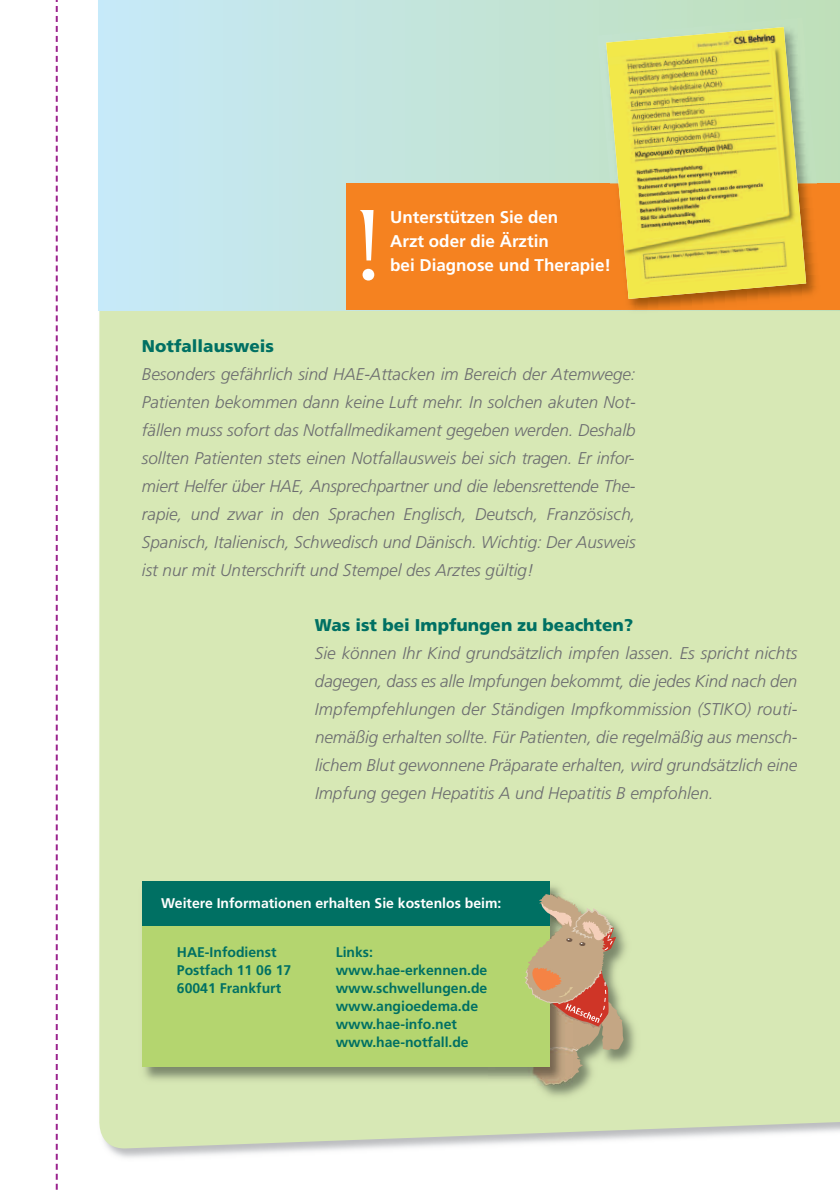
<style>
.page{position:relative;width:840px;height:1191px;background:#fff}
.page>*{position:absolute;margin:0;border:0;box-sizing:border-box;transform-origin:0 0}
.t1{font:italic 300 17px/28px "Frutiger";color:#6c6d70;text-align:justify}
.t2{font:700 17px/24px "Frutiger";color:#fff}
.t3{font:900 17px "Frutiger";color:#007063}
.t4{font:700 14px/18px "Frutiger";color:#007063}
.t5{font:700 14px "Frutiger";color:#fff}
</style>
<div class="page">
<div style="left:98px;top:0;width:741px;height:1149px;background:#d7e8b5"></div>
<div style="left:99px;top:0;width:740px;height:310px;background:linear-gradient(to right,#c7e9f8,#bfdfb8)"></div>
<div style="left:346px;top:184px;width:493px;height:126px;background:#f58220"></div>
<svg style="left:360px;top:210px;width:14px;height:70px"></svg>
<div style="left:482px;top:1089px;width:192px;height:36px;background:#d7e8b5"></div>
<div style="left:572px;top:887px;width:102px;height:202px;background:#d7e8b5"></div>
<img style="left:136px;top:875px;width:436px;height:214px">
<div style="left:142px;top:881px;width:407px;height:186px;background:#b4d56f"></div>
<div style="left:142px;top:881px;width:407px;height:44px;background:#007063"></div>
<svg style="left:488px;top:893px;width:135px;height:191px"></svg>
<svg style="left:56px;top:0;width:2px;height:1190px"></svg>
<img style="left:620px;top:311px;width:115px;height:9px">
<img style="left:620px;top:310px;width:122px;height:1px">
<img style="left:596px;top:17px;width:220px;height:167px">
<img style="left:629px;top:184px;width:187px;height:126px">
<img style="left:605px;top:27px;width:200px;height:272px">
<p class="t2" style="left:390px;top:206px;width:222px">Unterstützen Sie den<br>Arzt oder die Ärztin<br>bei Diagnose und Therapie!</p>
<p class="t3" style="left:142px;top:339px;width:134px">Notfallausweis</p>
<p class="t1" style="left:142px;top:361px;width:495px">Besonders gefährlich sind HAE-Attacken im Bereich der Atemwege:<br>Patienten bekommen dann keine Luft mehr. In solchen akuten Not&shy;fällen muss sofort das Notfallmedikament gegeben werden. Deshalb sollten Patienten stets einen Notfallausweis bei sich tragen. Er infor&shy;miert Helfer über HAE, Ansprechpartner und die lebensrettende The&shy;rapie, und zwar in den Sprachen Englisch, Deutsch, Französisch, Spanisch, Italienisch, Schwedisch und Dänisch. Wichtig: Der Ausweis ist nur mit Unterschrift und Stempel des Arztes gültig!</p>
<p class="t3" style="left:315px;top:618px;width:319px">Was ist bei Impfungen zu beachten?</p>
<p class="t1" style="left:315px;top:641px;width:483px">Sie können Ihr Kind grundsätzlich impfen lassen. Es spricht nichts dagegen, dass es alle Impfungen bekommt, die jedes Kind nach den Impfempfehlungen der Ständigen Impfkommission (STIKO) routi&shy;nemäßig erhalten sollte. Für Patienten, die regelmäßig aus mensch&shy;lichem Blut gewonnene Präparate erhalten, wird grundsätzlich eine Impfung gegen Hepatitis A und Hepatitis B empfohlen.</p>
<p class="t5" style="left:161px;top:897px;width:341px">Weitere Informationen erhalten Sie kostenlos beim:</p>
<p class="t4" style="left:177px;top:944px;width:116px">HAE-Infodienst<br>Postfach 11 06 17<br>60041 Frankfurt</p>
<p class="t4" style="left:335px;top:943px;width:153px">Links: www.hae-erkennen.de www.schwellungen.de www.angioedema.de www.hae-info.net www.hae-notfall.de</p>
</div>
